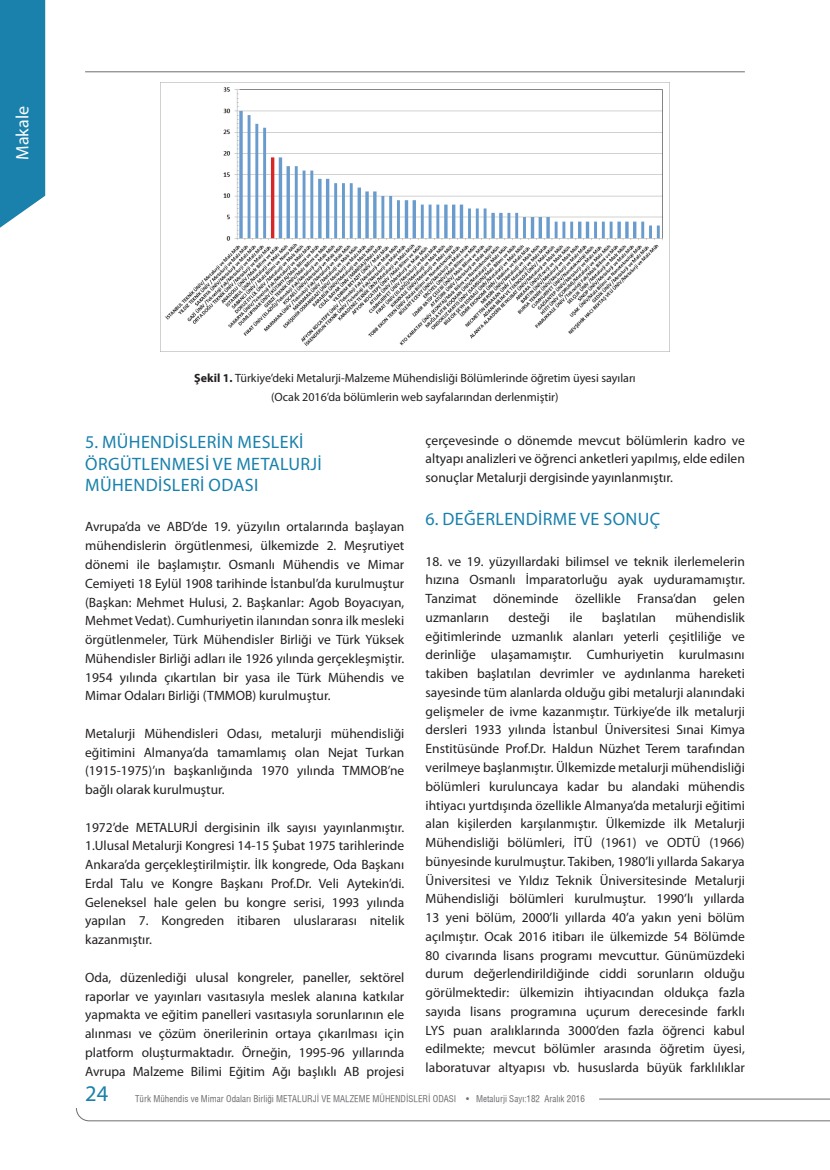
<style>
.page{position:relative;width:830px;height:1170px;background:#fff}
.page>*{position:absolute;margin:0;border:0;box-sizing:border-box;transform-origin:0 0}
.t1{font:22.5px "Myriad Pro";color:#1981ac}
.t2{font:18px/21.6px "Myriad Pro";letter-spacing:.02em;color:#1981ac}
.t3{font:18px "Myriad Pro";color:#fff}
.t4{font:13.5px/18.8px "Myriad Pro";color:#231f20;text-align:justify}
.t5{font:12px/18.8px "Myriad Pro";color:#231f20;text-align:center}
.t6{font:9px "Helvetica Condensed X Book";color:#6c6d70}
.s1{font-weight:700}
</style>
<div class="page">
<hr style="left:85px;top:72px;width:659px;height:1px;background:#6c6d70">
<hr style="left:599px;top:1098px;width:230px;height:1px;background:#6c6d70">
<svg style="left:76px;top:1108px;width:754px;height:13px"></svg>
<svg style="left:0;top:0;width:45px;height:228px;background:#2989b1"></svg>
<img style="left:161px;top:87px;width:507px;height:265px">
<h2 class="t3" style="left:15px;top:160px;width:55px;rotate:-90deg">Makale</h2>
<p class="t5" style="left:194px;top:369px;width:443px"><span class="s1">Şekil 1.</span> Türkiye’deki Metalurji-Malzeme Mühendisliği Bölümlerinde öğretim üyesi sayıları (Ocak 2016’da bölümlerin web sayfalarından derlenmiştir)</p>
<h2 class="t2" style="left:85px;top:432px;width:238px">5. MÜHENDİSLERİN MESLEKİ<br>ÖRGÜTLENMESİ VE METALURJİ<br>MÜHENDİSLERİ ODASI</h2>
<p class="t4" style="left:85px;top:518px;width:320px">Avrupa’da ve ABD’de 19. yüzyılın ortalarında başlayan mühendislerin örgütlenmesi, ülkemizde 2. Meşrutiyet dönemi ile başlamıştır. Osmanlı Mühendis ve Mimar Cemiyeti 18 Eylül 1908 tarihinde İstanbul’da kurulmuştur (Başkan: Mehmet Hulusi, 2. Başkanlar: Agob Boyacıyan, Mehmet Vedat). Cumhuriyetin ilanından sonra ilk mesleki örgütlenmeler, Türk Mühendisler Birliği ve Türk Yüksek Mühendisler Birliği adları ile 1926 yılında gerçekleşmiştir.<br>1954 yılında çıkartılan bir yasa ile Türk Mühendis ve Mimar Odaları Birliği (TMMOB) kurulmuştur.</p>
<p class="t4" style="left:85px;top:725px;width:320px">Metalurji Mühendisleri Odası, metalurji mühendisliği eğitimini Almanya’da tamamlamış olan Nejat Turkan (1915-1975)’ın başkanlığında 1970 yılında TMMOB’ne bağlı olarak kurulmuştur.</p>
<p class="t4" style="left:85px;top:818px;width:320px">1972’de METALURJİ dergisinin ilk sayısı yayınlanmıştır.<br>1.Ulusal Metalurji Kongresi 14-15 Şubat 1975 tarihlerinde Ankara’da gerçekleştirilmiştir. İlk kongrede, Oda Başkanı Erdal Talu ve Kongre Başkanı Prof.Dr. Veli Aytekin’di.<br>Geleneksel hale gelen bu kongre serisi, 1993 yılında yapılan 7. Kongreden itibaren uluslararası nitelik kazanmıştır.</p>
<p class="t4" style="left:85px;top:968px;width:320px">Oda, düzenlediği ulusal kongreler, paneller, sektörel raporlar ve yayınları vasıtasıyla meslek alanına katkılar yapmakta ve eğitim panelleri vasıtasıyla sorunlarının ele alınması ve çözüm önerilerinin ortaya çıkarılması için platform oluşturmaktadır. Örneğin, 1995-96 yıllarında Avrupa Malzeme Bilimi Eğitim Ağı başlıklı AB projesi</p>
<p class="t4" style="left:425px;top:431px;width:320px">çerçevesinde o dönemde mevcut bölümlerin kadro ve altyapı analizleri ve öğrenci anketleri yapılmış, elde edilen sonuçlar Metalurji dergisinde yayınlanmıştır.</p>
<h2 class="t2" style="left:425px;top:510px;width:236px">6. DEĞERLENDİRME VE SONUÇ</h2>
<p class="t4" style="left:425px;top:552px;width:320px">18. ve 19. yüzyıllardaki bilimsel ve teknik ilerlemelerin hızına Osmanlı İmparatorluğu ayak uyduramamıştır.<br>Tanzimat döneminde özellikle Fransa’dan gelen uzmanların</p>
<p class="t4" style="left:425px;top:609px;width:320px;text-indent:250px">mühendislik eğitimlerinde uzmanlık alanları yeterli çeşitliliğe ve derinliğe ulaşamamıştır. Cumhuriyetin kurulmasını takiben başlatılan devrimler ve aydınlanma hareketi sayesinde tüm alanlarda olduğu gibi metalurji alanındaki gelişmeler de ivme kazanmıştır. Türkiye’de ilk metalurji dersleri 1933 yılında İstanbul Üniversitesi Sınai Kimya Enstitüsünde Prof.Dr. Haldun Nüzhet Terem tarafından verilmeye başlanmıştır. Ülkemizde metalurji mühendisliği bölümleri kuruluncaya kadar bu alandaki mühendis ihtiyacı yurtdışında özellikle Almanya’da metalurji eğitimi alan kişilerden karşılanmıştır. Ülkemizde ilk Metalurji Mühendisliği bölümleri, İTÜ (1961) ve ODTÜ (1966) bünyesinde kurulmuştur. Takiben, 1980’li yıllarda Sakarya Üniversitesi ve Yıldız Teknik Üniversitesinde Metalurji Mühendisliği bölümleri kurulmuştur. 1990’lı yıllarda 13 yeni bölüm, 2000’li yıllarda 40’a yakın yeni bölüm açılmıştır. Ocak 2016 itibarı ile ülkemizde 54 Bölümde 80 civarında lisans programı mevcuttur. Günümüzdeki durum değerlendirildiğinde ciddi sorunların olduğu görülmektedir: ülkemizin ihtiyacından oldukça fazla sayıda lisans programına uçurum derecesinde farklı LYS puan aralıklarında 3000’den fazla öğrenci kabul edilmekte; mevcut bölümler arasında öğretim üyesi, laboratuvar altyapısı vb. hususlarda büyük farklılıklar</p>
<p class="t4" style="left:508px;top:609px;width:43px">desteği</p>
<p class="t4" style="left:569px;top:609px;width:15px">ile</p>
<p class="t4" style="left:601px;top:609px;width:56px">başlatılan</p>
<h1 class="t1" style="left:85px;top:1084px;width:25px">24</h1>
<p class="t6" style="left:135px;top:1093px;width:451px">Türk Mühendis ve Mimar Odaları Birliği METALURJİ VE MALZEME MÜHENDİSLERİ ODASI • Metalurji Sayı:182 Aralık 2016</p>
</div>
